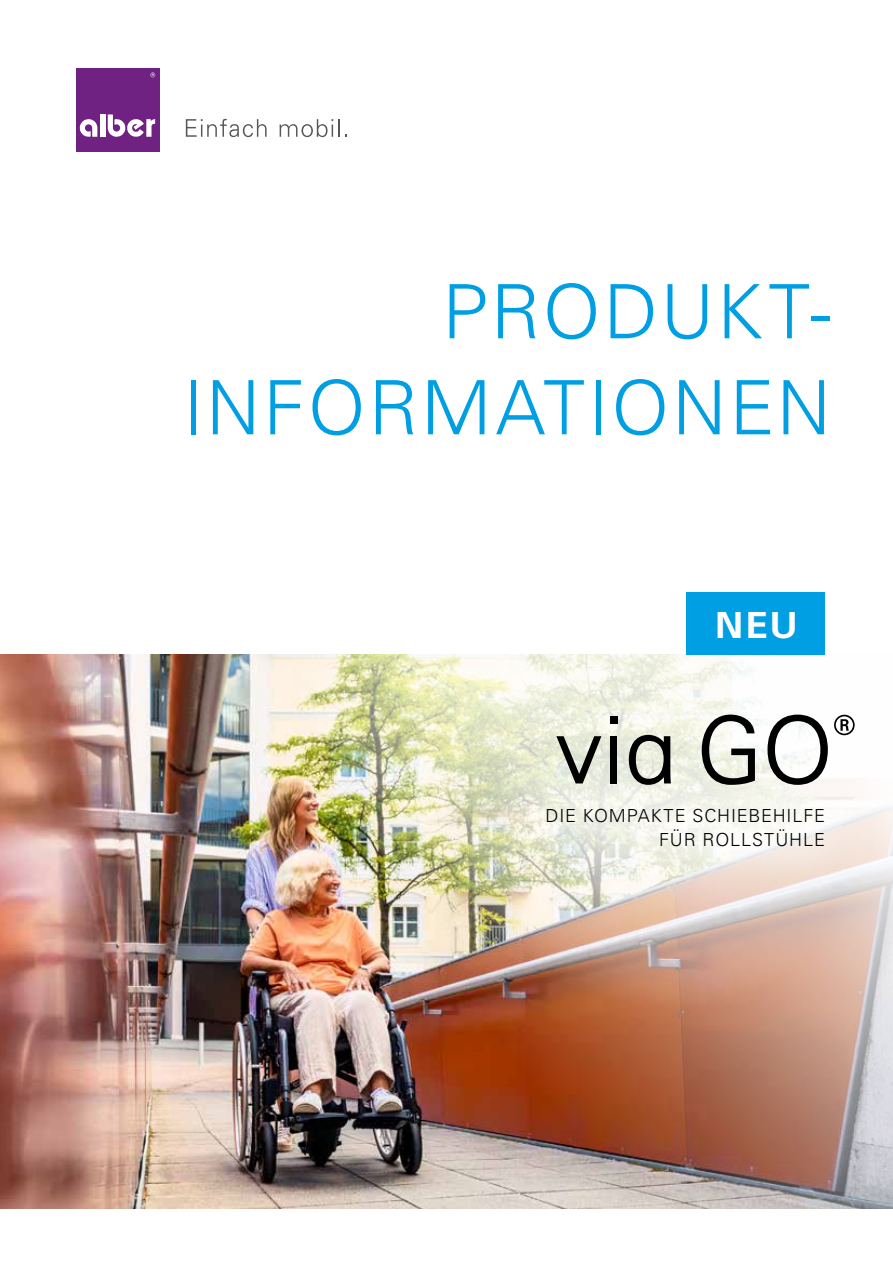
<style>
.page{position:relative;width:893px;height:1263px;background:#fff}
.page>*{position:absolute;margin:0;border:0;box-sizing:border-box;transform-origin:0 0}
.t1{font:300 75px/96px "Univers LT Std";letter-spacing:.035em;color:#009fe3;text-align:right}
.t2{font:700 36px "Univers LT Std";color:#fff}
.t3{font:300 18px/24px "Univers LT Std";letter-spacing:.05em;color:#000;text-align:right}
</style>
<div class="page">
<img style="left:0;top:655px;width:893px;height:554px">
<img style="left:228px;top:592px;width:654px;height:457px">
<div style="left:687px;top:592px;width:138px;height:63px;background:#009fe3"></div>
<div style="left:76px;top:68px;width:83px;height:84px;background:#702283"></div>
<svg style="left:80px;top:119px;width:17px;height:18px"></svg>
<div style="left:100px;top:114px;width:5px;height:23px;background:#fff"></div>
<svg style="left:108px;top:114px;width:47px;height:23px"></svg>
<svg style="left:150px;top:73px;width:5px;height:4px"></svg>
<svg style="left:186px;top:119px;width:81px;height:18px"></svg>
<svg style="left:280px;top:119px;width:59px;height:18px"></svg>
<div style="left:473px;top:733px;width:420px;height:189px;background:#fff;opacity:.75"></div>
<svg style="left:556px;top:736px;width:45px;height:47px;background:#9fa298"></svg>
<div style="left:610px;top:716px;width:7px;height:8px;background:#000"></div>
<div style="left:610px;top:736px;width:7px;height:47px;background:#000"></div>
<svg style="left:629px;top:735px;width:42px;height:50px;background:#82837b"></svg>
<svg style="left:702px;top:715px;width:53px;height:70px"></svg>
<svg style="left:767px;top:715px;width:61px;height:70px"></svg>
<svg style="left:834px;top:715px;width:21px;height:20px"></svg>
<h1 class="t1" style="left:183px;top:264px;width:649px">PRODUKT-<br>INFORMATIONEN</h1>
<h2 class="t2" style="left:715px;top:604px;width:84px">NEU</h2>
<p class="t3" style="left:545px;top:804px;width:281px">DIE KOMPAKTE SCHIEBEHILFE<br>FÜR ROLLSTÜHLE</p>
</div>
